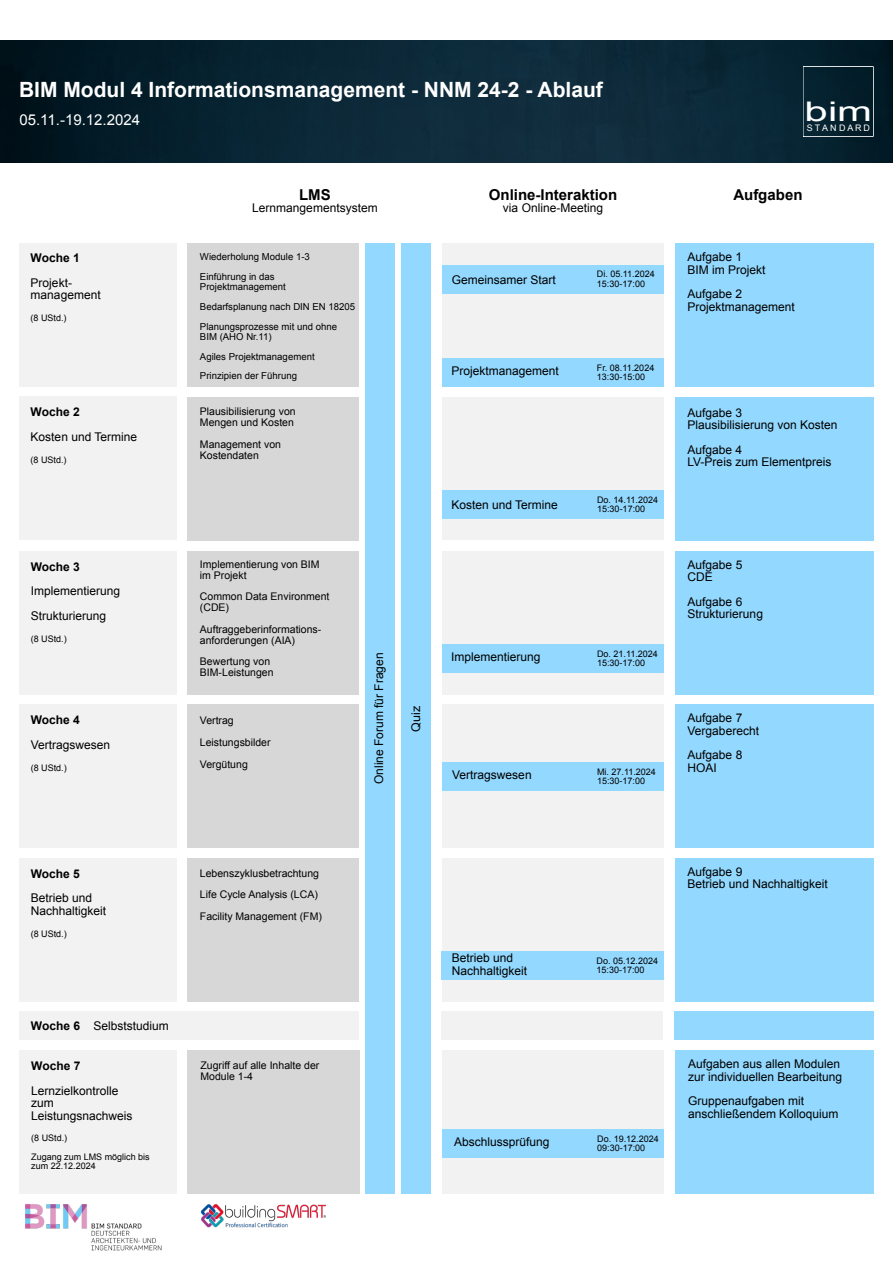
<style>
.page{position:relative;width:893px;height:1263px;background:#fff}
.page>*{position:absolute;margin:0;border:0;box-sizing:border-box;transform-origin:0 0}
.t1{font:27px "Arial";color:#fff;scale:1.55 1}
.t2{font:700 21px "Arial";color:#fff}
.t3{font:700 15px "Arial";color:#000}
.t4{font:15px "Arial";color:#fff}
.t5{font:12px/12.5px "Arial";color:#000}
.t6{font:700 12px "Arial";color:#000}
.t7{font:12px "Arial";color:#000;scale:1.05 1}
.t8{font:10.5px/10.8px "Arial";color:#000}
.t9{font:9.6px/19.8px "Arial";color:#000}
.t10{font:9px/9.3px "Arial";color:#000}
.t11{font:9px "Arial";letter-spacing:.215em;color:#fff}
.s1{font-weight:700}
</style>
<div class="page">
<img style="left:0;top:41px;width:893px;height:121px">
<div style="left:442px;top:243px;width:222px;height:144px;background:#f2f2f2"></div>
<div style="left:442px;top:397px;width:222px;height:143px;background:#f2f2f2"></div>
<div style="left:442px;top:551px;width:222px;height:143px;background:#f2f2f2"></div>
<div style="left:442px;top:704px;width:222px;height:144px;background:#f2f2f2"></div>
<div style="left:442px;top:858px;width:222px;height:143px;background:#f2f2f2"></div>
<div style="left:442px;top:1050px;width:222px;height:144px;background:#f2f2f2"></div>
<div style="left:675px;top:243px;width:199px;height:144px;background:#93d8fe"></div>
<div style="left:675px;top:397px;width:199px;height:144px;background:#93d8fe"></div>
<div style="left:675px;top:704px;width:199px;height:144px;background:#93d8fe"></div>
<div style="left:675px;top:858px;width:199px;height:143px;background:#93d8fe"></div>
<div style="left:675px;top:1050px;width:199px;height:144px;background:#93d8fe"></div>
<div style="left:675px;top:551px;width:199px;height:143px;background:#93d8fe"></div>
<div style="left:187px;top:243px;width:172px;height:144px;background:#d7d7d7"></div>
<div style="left:187px;top:397px;width:172px;height:144px;background:#d7d7d7"></div>
<div style="left:187px;top:551px;width:172px;height:143px;background:#d7d7d7"></div>
<div style="left:187px;top:704px;width:172px;height:144px;background:#d7d7d7"></div>
<div style="left:187px;top:858px;width:172px;height:143px;background:#d7d7d7"></div>
<div style="left:187px;top:1050px;width:172px;height:144px;background:#d7d7d7"></div>
<div style="left:366px;top:243px;width:29px;height:951px;background:#93d8fe"></div>
<div style="left:442px;top:265px;width:222px;height:29px;background:#93d8fe"></div>
<div style="left:442px;top:358px;width:222px;height:29px;background:#93d8fe"></div>
<div style="left:442px;top:951px;width:222px;height:29px;background:#93d8fe"></div>
<div style="left:442px;top:644px;width:222px;height:29px;background:#93d8fe"></div>
<div style="left:442px;top:762px;width:222px;height:29px;background:#93d8fe"></div>
<div style="left:442px;top:490px;width:222px;height:29px;background:#93d8fe"></div>
<div style="left:20px;top:243px;width:156px;height:144px;background:#f2f2f2"></div>
<div style="left:20px;top:551px;width:156px;height:143px;background:#f2f2f2"></div>
<div style="left:20px;top:397px;width:156px;height:143px;background:#f2f2f2"></div>
<div style="left:20px;top:704px;width:156px;height:144px;background:#f2f2f2"></div>
<div style="left:20px;top:858px;width:156px;height:143px;background:#f2f2f2"></div>
<div style="left:20px;top:1050px;width:157px;height:144px;background:#f2f2f2"></div>
<img style="left:25px;top:1204px;width:137px;height:47px">
<div style="left:803px;top:66px;width:71px;height:71px;background:#04202c"></div>
<img style="left:201px;top:1204px;width:124px;height:24px">
<div style="left:402px;top:243px;width:29px;height:951px;background:#93d8fe"></div>
<div style="left:442px;top:1129px;width:222px;height:29px;background:#93d8fe"></div>
<div style="left:20px;top:1011px;width:339px;height:29px;background:#f2f2f2"></div>
<div style="left:441px;top:1011px;width:222px;height:29px;background:#f2f2f2"></div>
<div style="left:675px;top:1011px;width:199px;height:29px;background:#93d8fe"></div>
<h2 class="t2" style="left:19px;top:82px;width:585px">BIM Modul 4 Informationsmanagement - NNM 24-2 - Ablauf</h2>
<p class="t4" style="left:19px;top:114px;width:122px">05.11.-19.12.2024</p>
<p class="t6" style="left:31px;top:253px;width:51px">Woche 1</p>
<p class="t5" style="left:31px;top:278px;width:72px">Projekt&shy;management</p>
<p class="t10" style="left:31px;top:314px;width:38px">(8 UStd.)</p>
<p class="t6" style="left:31px;top:408px;width:51px">Woche 2</p>
<p class="t5" style="left:31px;top:432px;width:108px">Kosten und Termine</p>
<p class="t10" style="left:31px;top:456px;width:38px">(8 UStd.)</p>
<p class="t6" style="left:31px;top:562px;width:51px">Woche 3</p>
<p class="t5" style="left:31px;top:580px;width:91px;line-height:24.8px">Implementierung<br>Strukturierung</p>
<p class="t10" style="left:31px;top:635px;width:38px">(8 UStd.)</p>
<p class="t6" style="left:31px;top:715px;width:51px">Woche 4</p>
<p class="t5" style="left:31px;top:739px;width:81px">Vertragswesen</p>
<p class="t10" style="left:31px;top:763px;width:38px">(8 UStd.)</p>
<p class="t3" style="left:299px;top:189px;width:33px">LMS</p>
<p class="t5" style="left:252px;top:203px;width:127px">Lernmangementsystem</p>
<p class="t9" style="left:200px;top:248px;width:111px">Wiederholung Module 1-3<br>Einführung in das</p>
<p class="t9" style="left:200px;top:278px;width:157px">Projektmanagement<br>Bedarfsplanung nach DIN EN 18205<br>Planungsprozesse mit und ohne</p>
<p class="t9" style="left:200px;top:327px;width:116px">BIM (AHO Nr.11)<br>Agiles Projektmanagement<br>Prinzipien der Führung</p>
<p class="t8" style="left:200px;top:407px;width:97px">Plausibilisierung von<br>Mengen und Kosten</p>
<p class="t8" style="left:200px;top:440px;width:83px">Management von<br>Kostendaten</p>
<p class="t8" style="left:200px;top:559px;width:121px">Implementierung von BIM im Projekt</p>
<p class="t8" style="left:200px;top:592px;width:131px">Common Data Environment (CDE)</p>
<p class="t8" style="left:200px;top:625px;width:123px">Auftraggeberinformations&shy;anforderungen (AIA)</p>
<p class="t8" style="left:200px;top:657px;width:75px">Bewertung von<br>BIM-Leistungen</p>
<p class="t8" style="left:200px;top:711px;width:72px;line-height:21.8px">Vertrag<br>Leistungsbilder<br>Vergütung</p>
<p class="t5" style="left:374px;top:784px;width:133px;rotate:-90deg">Online Forum für Fragen</p>
<p class="t7" style="left:411px;top:731px;width:26px;rotate:-90deg">Quiz</p>
<p class="t3" style="left:489px;top:189px;width:130px">Online-Interaktion</p>
<p class="t5" style="left:503px;top:203px;width:102px">via Online-Meeting</p>
<p class="t5" style="left:452px;top:274px;width:106px">Gemeinsamer Start</p>
<p class="t5" style="left:451px;top:366px;width:109px">Projektmanagement</p>
<p class="t10" style="left:597px;top:270px;width:59px">Di. 05.11.2024<br>15:30-17:00</p>
<p class="t10" style="left:597px;top:364px;width:59px">Fr. 08.11.2024<br>13:30-15:00</p>
<p class="t5" style="left:451px;top:499px;width:108px">Kosten und Termine</p>
<p class="t10" style="left:597px;top:496px;width:62px">Do. 14.11.2024<br>15:30-17:00</p>
<p class="t5" style="left:451px;top:652px;width:91px">Implementierung</p>
<p class="t5" style="left:452px;top:770px;width:81px">Vertragswesen</p>
<p class="t10" style="left:597px;top:650px;width:62px">Do. 21.11.2024<br>15:30-17:00</p>
<p class="t10" style="left:597px;top:768px;width:60px">Mi. 27.11.2024<br>15:30-17:00</p>
<h1 class="t1" style="left:804px;top:101px;width:45px">bim</h1>
<p class="t11" style="left:807px;top:124px;width:64px">STANDARD</p>
<p class="t3" style="left:733px;top:189px;width:71px">Aufgaben</p>
<p class="t5" style="left:687px;top:252px;width:80px">Aufgabe 1<br>BIM im Projekt</p>
<p class="t5" style="left:687px;top:289px;width:109px">Aufgabe 2<br>Projektmanagement</p>
<p class="t5" style="left:687px;top:407px;width:152px">Aufgabe 3<br>Plausibilisierung von Kosten</p>
<p class="t5" style="left:687px;top:444px;width:145px">Aufgabe 4<br>LV-Preis zum Elementpreis</p>
<p class="t5" style="left:688px;top:559px;width:56px">Aufgabe 5<br>CDE</p>
<p class="t5" style="left:688px;top:596px;width:77px">Aufgabe 6<br>Strukturierung</p>
<p class="t5" style="left:688px;top:713px;width:73px">Aufgabe 7<br>Vergaberecht</p>
<p class="t5" style="left:688px;top:750px;width:56px">Aufgabe 8<br>HOAI</p>
<p class="t6" style="left:31px;top:869px;width:51px">Woche 5</p>
<p class="t5" style="left:31px;top:893px;width:77px">Betrieb und<br>Nachhaltigkeit</p>
<p class="t10" style="left:31px;top:929px;width:38px">(8 UStd.)</p>
<p class="t8" style="left:200px;top:863px;width:123px;line-height:21.8px">Lebenszyklusbetrachtung<br>Life Cycle Analysis (LCA)<br>Facility Management (FM)</p>
<p class="t5" style="left:31px;top:1021px;width:139px"><span class="s1">Woche 6</span> Selbststudium</p>
<p class="t6" style="left:31px;top:1061px;width:51px">Woche 7</p>
<p class="t5" style="left:31px;top:1085px;width:103px">Lernzielkontrolle zum<br>Leistungsnachweis</p>
<p class="t10" style="left:31px;top:1130px;width:120px;line-height:18.6px">(8 UStd.)<br>Zugang zum LMS möglich bis</p>
<p class="t10" style="left:31px;top:1162px;width:66px">zum 22.12.2024</p>
<p class="t8" style="left:200px;top:1061px;width:120px">Zugriff auf alle Inhalte der<br>Module 1-4</p>
<p class="t5" style="left:452px;top:953px;width:77px">Betrieb und<br>Nachhaltigkeit</p>
<p class="t5" style="left:454px;top:1137px;width:97px">Abschlussprüfung</p>
<p class="t10" style="left:596px;top:957px;width:63px">Do. 05.12.2024<br>15:30-17:00</p>
<p class="t5" style="left:688px;top:866px;width:142px">Aufgabe 9<br>Betrieb und Nachhaltigkeit</p>
<p class="t10" style="left:597px;top:1135px;width:63px">Do. 19.12.2024<br>09:30-17:00</p>
<p class="t5" style="left:688px;top:1059px;width:156px">Aufgaben aus allen Modulen zur individuellen Bearbeitung</p>
<p class="t5" style="left:688px;top:1096px;width:152px">Gruppenaufgaben mit anschließendem Kolloquium</p>
</div>
